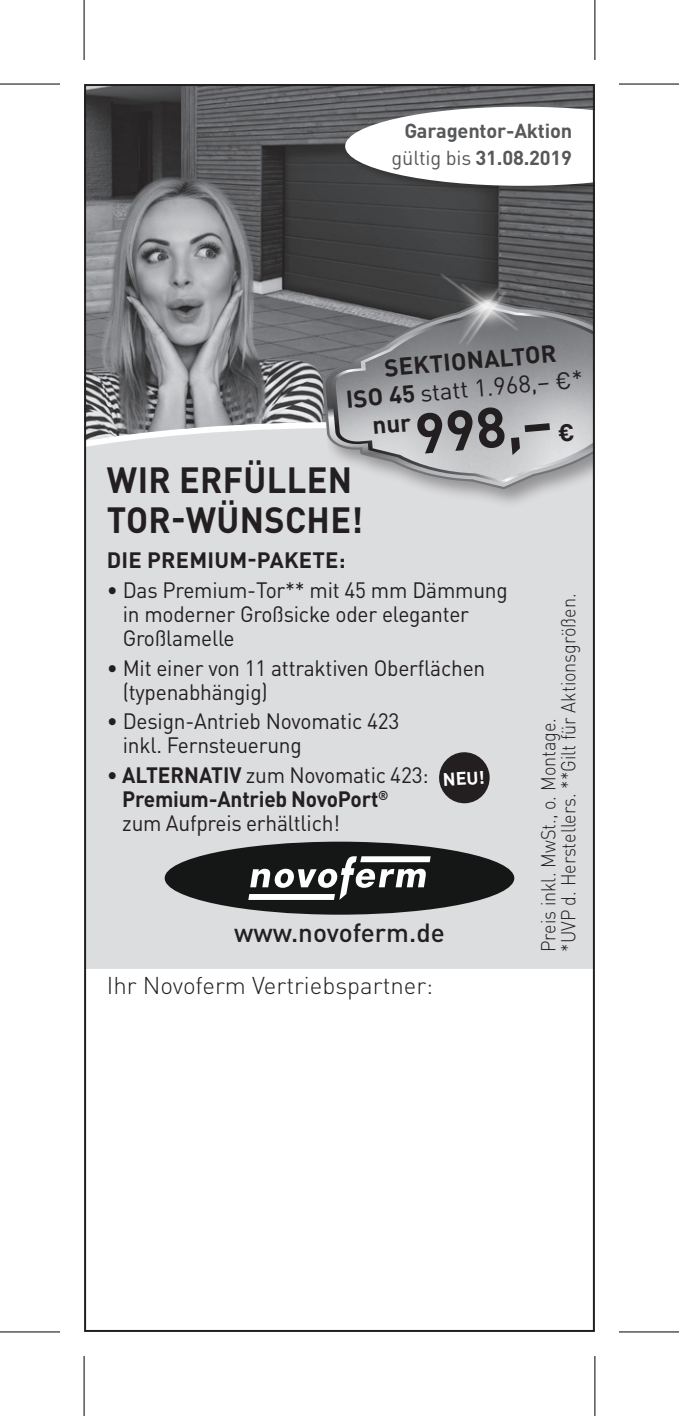
<style>
.page{position:relative;width:679px;height:1416px;background:#fff}
.page>*{position:absolute;margin:0;border:0;box-sizing:border-box;transform-origin:0 0}
.t1{font:700 56px "DIN Pro";color:#231f20}
.t2{font:700 36px/40px "DIN Pro";letter-spacing:.01em;color:#231f20;scale:.95 1}
.t3{font:500 26px "DIN";color:#231f20}
.t4{font:700 24px/28px "DIN Pro";color:#231f20}
.t5{font:300 24px "DIN";color:#231f20}
.t6{font:22px/24px "DIN Pro";letter-spacing:-.01em;color:#231f20;scale:.95 1}
.t7{font:700 22px "DIN Pro";letter-spacing:.01em;color:#231f20}
.t8{font:300 20px/20px "DIN";color:#231f20;scale:.9 1}
.t9{font:700 20px/26.4px "DIN Pro";letter-spacing:-.01em;color:#57585a;text-align:right}
.t10{font:700 18px "DIN Pro";color:#fff}
.s1{font-weight:400}
.s2{font-weight:700}
</style>
<div class="page">
<img style="left:87px;top:87px;width:504px;height:206px">
<img style="left:87px;top:167px;width:238px;height:126px">
<div style="left:87px;top:496px;width:504px;height:472px;background:#dcdddf"></div>
<div style="left:165px;top:841px;width:349px;height:73px;background:#151616;border-radius:50%"></div>
<svg style="left:250px;top:856px;width:180px;height:43px"></svg>
<div style="left:342px;top:104px;width:252px;height:92px;background:#231f20;opacity:.5"></div>
<svg style="left:345px;top:107px;width:246px;height:79px"></svg>
<div style="left:318px;top:296px;width:276px;height:213px;background:#231f20;opacity:.4"></div>
<img style="left:408px;top:244px;width:134px;height:49px">
<div style="left:438px;top:751px;width:52px;height:53px;background:#231f20;border-radius:50%"></div>
<svg style="left:0;top:1332px;width:60px;height:1px"></svg>
<svg style="left:619px;top:1332px;width:59px;height:1px"></svg>
<svg style="left:595px;top:0;width:1px;height:60px"></svg>
<svg style="left:595px;top:1356px;width:1px;height:59px"></svg>
<hr style="left:0;top:83px;width:60px;height:2px;background:#000">
<hr style="left:618px;top:83px;width:60px;height:2px;background:#000">
<hr style="left:0;top:1331px;width:60px;height:1px;background:#000">
<hr style="left:618px;top:1331px;width:60px;height:1px;background:#000">
<hr style="left:83px;top:0;width:2px;height:60px;background:#000">
<hr style="left:83px;top:1355px;width:2px;height:60px;background:#000">
<hr style="left:594px;top:0;width:1px;height:60px;background:#000">
<hr style="left:594px;top:1355px;width:1px;height:60px;background:#000">
<svg style="left:84px;top:293px;width:510px;height:203px"></svg>
<p class="t9" style="left:391px;top:117px;width:182px">Garagentor-Aktion <span class="s1">gültig bis</span> 31.08.2019</p>
<p class="t4" style="left:342px;top:356px;width:239px;text-indent:41px;rotate:-5deg">SEKTIONALTOR<br>ISO 45 <span class="s1">statt 1.968,– €*</span></p>
<h1 class="t1" style="left:411px;top:396px;width:139px;rotate:-5deg">998,–</h1>
<h2 class="t2" style="left:107px;top:458px;width:271px">WIR ERFÜLLEN<br>TOR-WÜNSCHE!</h2>
<p class="t7" style="left:107px;top:545px;width:240px">DIE PREMIUM-PAKETE:</p>
<p class="t6" style="left:123px;top:577px;width:406px;text-indent:-16px">• Das Premium-Tor** mit 45 mm Dämmung in moderner Großsicke oder eleganter<br>Großlamelle</p>
<p class="t6" style="left:123px;top:654px;width:383px;text-indent:-16px">• Mit einer von 11 attraktiven Oberflächen (typenabhängig)</p>
<p class="t6" style="left:123px;top:708px;width:293px;text-indent:-16px">• Design-Antrieb Novomatic 423 inkl. Fernsteuerung</p>
<p class="t6" style="left:122px;top:762px;width:324px;text-indent:-15px">• <span class="s2">ALTERNATIV</span> zum Novomatic 423:<br><span class="s2">Premium-Antrieb NovoPort</span><sup>® </sup>zum Aufpreis erhältlich!</p>
<p class="t10" style="left:442px;top:767px;width:43px;rotate:-3deg">NEU!</p>
<p class="t3" style="left:234px;top:916px;width:212px">www.novoferm.de</p>
<p class="t5" style="left:107px;top:970px;width:328px">Ihr Novoferm Vertriebspartner:</p>
<p class="t8" style="left:537px;top:951px;width:399px;rotate:-90deg">Preis inkl. MwSt., o. Montage.<br>*UVP d. Herstellers. **Gilt für Aktionsgrößen.</p>
</div>
